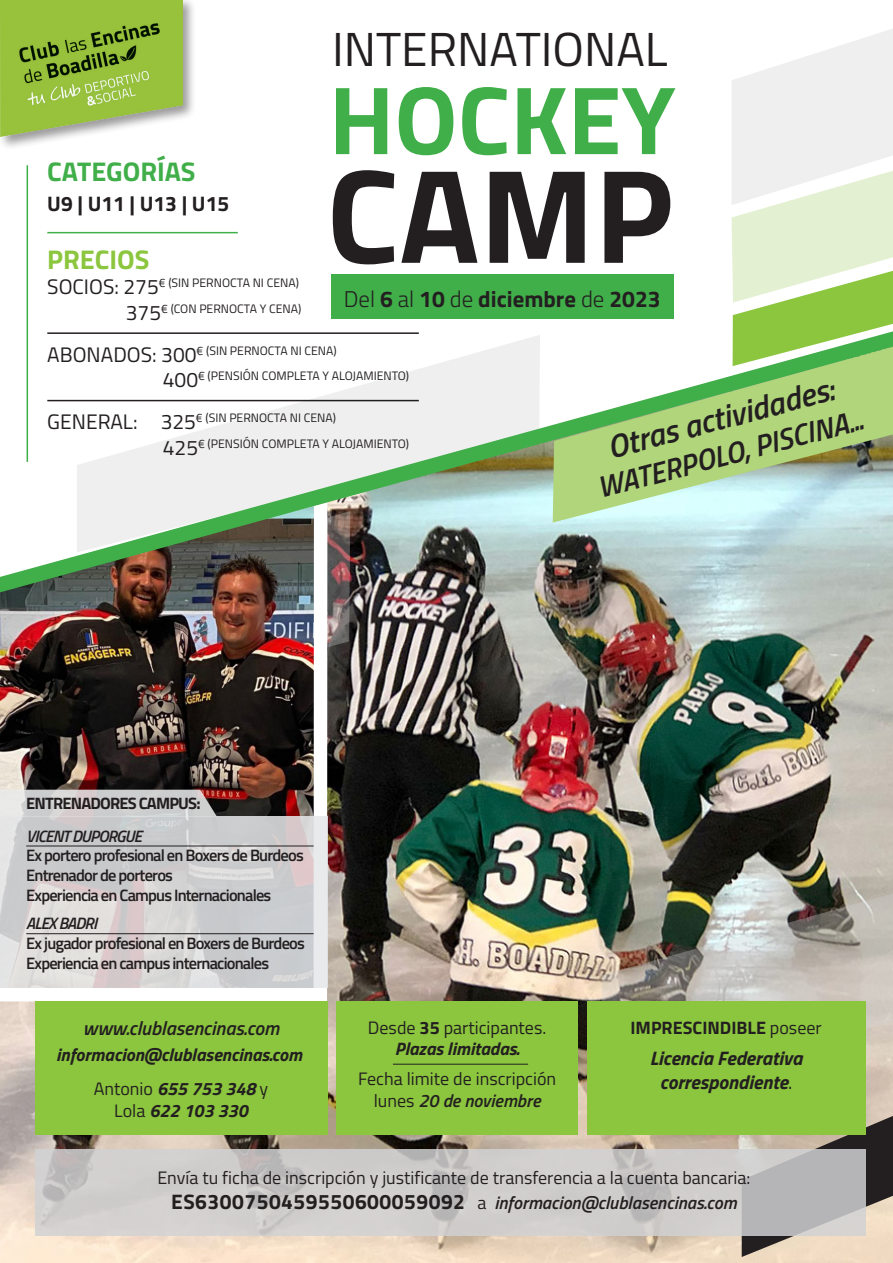
<style>
.page{position:relative;width:893px;height:1263px;background:#fff}
.page>*{position:absolute;margin:0;border:0;box-sizing:border-box;transform-origin:0 0}
.t1{font:700 133.8px "Titillium Web";color:#231f20}
.t2{font:700 96.9px "Titillium Web";color:#40ae49}
.t3{font:47.85px "Titillium Web";color:#231f20}
.t4{font:italic 600 32.25px "Titillium Web";color:#231f20}
.t5{font:italic 600 29.85px "Titillium Web";color:#231f20}
.t6{font:700 27px "Titillium Web";color:#40ae49}
.t7{font:700 27px "Titillium Web";color:#8bc63e}
.t8{font:700 22.8px "Titillium Web";color:#231f20}
.t9{font:700 21px "Titillium Web";color:#231f20}
.t10{font:italic 700 19.5px/23.4px "Titillium Web";color:#231f20;text-align:center}
.t11{font:italic 600 19.5px "Titillium Web";color:#231f20}
.t12{font:18px/21.6px "Titillium Web";color:#231f20;text-align:center}
.t13{font:italic 700 18px/34.2px "Titillium Web";color:#231f20;text-align:center}
.t14{font:700 18px "Titillium Web";color:#231f20}
.t15{font:600 16.5px/19.8px "Titillium Web";letter-spacing:-.05em;color:#231f20}
.t16{font:italic 600 16.5px "Titillium Web";letter-spacing:-.05em;color:#231f20}
.t17{font:700 16.5px "Titillium Web";letter-spacing:-.05em;color:#231f20}
.t18{font:12.3px/25.2px "Titillium Web";color:#231f20}
.s1{font-size:21px}
.s2{font-weight:300}
.s3{font-weight:400;font-style:normal}
.s4{font-weight:700}
.s5{font-weight:700;font-style:italic}
.s6{font-weight:600;font-style:italic}
.s7{font-weight:400}
.s8{font-weight:700;font-size:21px}
</style>
<div class="page">
<div style="left:0;top:0;width:196px;height:151px;background:#231f20;opacity:.45"></div>
<img style="left:0;top:0;width:182px;height:137px">
<img style="left:0;top:592px;width:893px;height:671px">
<div style="left:331px;top:274px;width:342px;height:45px;background:#40ae49"></div>
<svg style="left:731px;top:29px;width:162px;height:302px"></svg>
<svg style="left:742px;top:1116px;width:151px;height:141px"></svg>
<svg style="left:334px;top:592px;width:16px;height:173px"></svg>
<img style="left:602px;top:845px;width:291px;height:254px">
<hr style="left:47px;top:232px;width:191px;height:1px;background:#40ae49">
<hr style="left:27px;top:165px;width:1px;height:297px;background:#40ae49">
<img style="left:0;top:592px;width:334px;height:416px">
<svg style="left:0;top:816px;width:327px;height:172px;fill:#ceccce"></svg>
<hr style="left:26px;top:846px;width:288px;height:1px;background:#231f20">
<hr style="left:26px;top:933px;width:288px;height:1px;background:#231f20">
<svg style="left:35px;top:1149px;width:830px;height:86px;fill:#d0cdcc"></svg>
<div style="left:35px;top:1001px;width:292px;height:134px;background:#8bc63e"></div>
<div style="left:336px;top:1001px;width:242px;height:134px;background:#8bc63e"></div>
<div style="left:587px;top:1001px;width:278px;height:134px;background:#8bc63e"></div>
<svg style="left:0;top:331px;width:893px;height:261px"></svg>
<svg style="left:553px;top:347px;width:340px;height:175px;fill:#b0d57a"></svg>
<svg style="left:0;top:790px;width:217px;height:26px"></svg>
<hr style="left:393px;top:1064px;width:135px;height:1px;background:#231f20">
<h3 class="t3" style="left:332px;top:14px;width:337px">INTERNATIONAL</h3>
<h2 class="t2" style="left:329px;top:46px;width:348px">HOCKEY</h2>
<h3 class="t6" style="left:47px;top:151px;width:150px">CATEGORÍAS</h3>
<p class="t9" style="left:47px;top:188px;width:183px">U9 | U11 | U13 | U15</p>
<h1 class="t1" style="left:326px;top:114px;width:348px">CAMP</h1>
<h3 class="t7" style="left:47px;top:239px;width:104px">PRECIOS</h3>
<p class="t18" style="left:47px;top:270px;width:255px;text-align:right"><span class="s1">SOCIOS: 275</span>€ (SIN PERNOCTA NI CENA)<br><span class="s1">375</span>€ (CON PERNOCTA Y CENA)</p>
<p class="t18" style="left:163px;top:337px;width:248px;text-indent:-115px"><span class="s1">ABONADOS: 300</span>€ (SIN PERNOCTA NI CENA)<br><span class="s1">400</span>€ (PENSIÓN COMPLETA Y ALOJAMIENTO)</p>
<p class="t18" style="left:163px;top:405px;width:248px;text-indent:-115px"><span class="s1">GENERAL: 325</span>€ (SIN PERNOCTA NI CENA)<br><span class="s1">425</span>€ (PENSIÓN COMPLETA Y ALOJAMIENTO)</p>
<p class="t8" style="left:344px;top:281px;width:318px"><span class="s2">Del</span> 6 <span class="s2">al</span> 10 <span class="s2">de</span> diciembre <span class="s2">de</span> 2023</p>
<h3 class="t4" style="left:602px;top:424px;width:234px;rotate:-15deg">Otras actividades:</h3>
<h3 class="t5" style="left:592px;top:467px;width:274px;rotate:-15deg">WATERPOLO, PISCINA...</h3>
<p class="t17" style="left:26px;top:791px;width:176px">ENTRENADORES CAMPUS:</p>
<p class="t16" style="left:26px;top:823px;width:117px">VICENT DUPORGUE</p>
<p class="t15" style="left:26px;top:845px;width:279px">Ex portero profesional en Boxers de Burdeos<br>Entrenador de porteros<br>Experiencia en Campus Internacionales</p>
<p class="t16" style="left:26px;top:911px;width:72px">ALEX BADRI</p>
<p class="t15" style="left:26px;top:932px;width:280px">Ex jugador profesional en Boxers de Burdeos<br>Experiencia en campus internacionales</p>
<p class="t11" style="left:83px;top:1013px;width:198px">www.clublasencinas.com</p>
<p class="t13" style="left:56px;top:1036px;width:247px">informacion@clublasencinas.com<br><span class="s3">Antonio</span> 655 753 348 <span class="s3">y</span></p>
<p class="t13" style="left:114px;top:1092px;width:135px"><span class="s3">Lola</span> 622 103 330</p>
<p class="t12" style="left:368px;top:1015px;width:180px">Desde <span class="s4">35</span> participantes.<br><span class="s5">Plazas limitadas.</span></p>
<p class="t12" style="left:358px;top:1067px;width:200px">Fecha limite de inscripción lunes <span class="s6">20 de noviembre</span></p>
<p class="t14" style="left:630px;top:1013px;width:193px">IMPRESCINDIBLE <span class="s7">poseer</span></p>
<p class="t10" style="left:650px;top:1046px;width:154px">Licencia Federativa correspondiente<span class="s3">.</span></p>
<p class="t12" style="left:157px;top:1164px;width:595px;line-height:25.2px">Envía tu ficha de inscripción y justificante de transferencia a la cuenta bancaria:<br><span class="s8">ES6300750459550600059092</span> a <span class="s6">informacion@clublasencinas.com</span></p>
</div>
